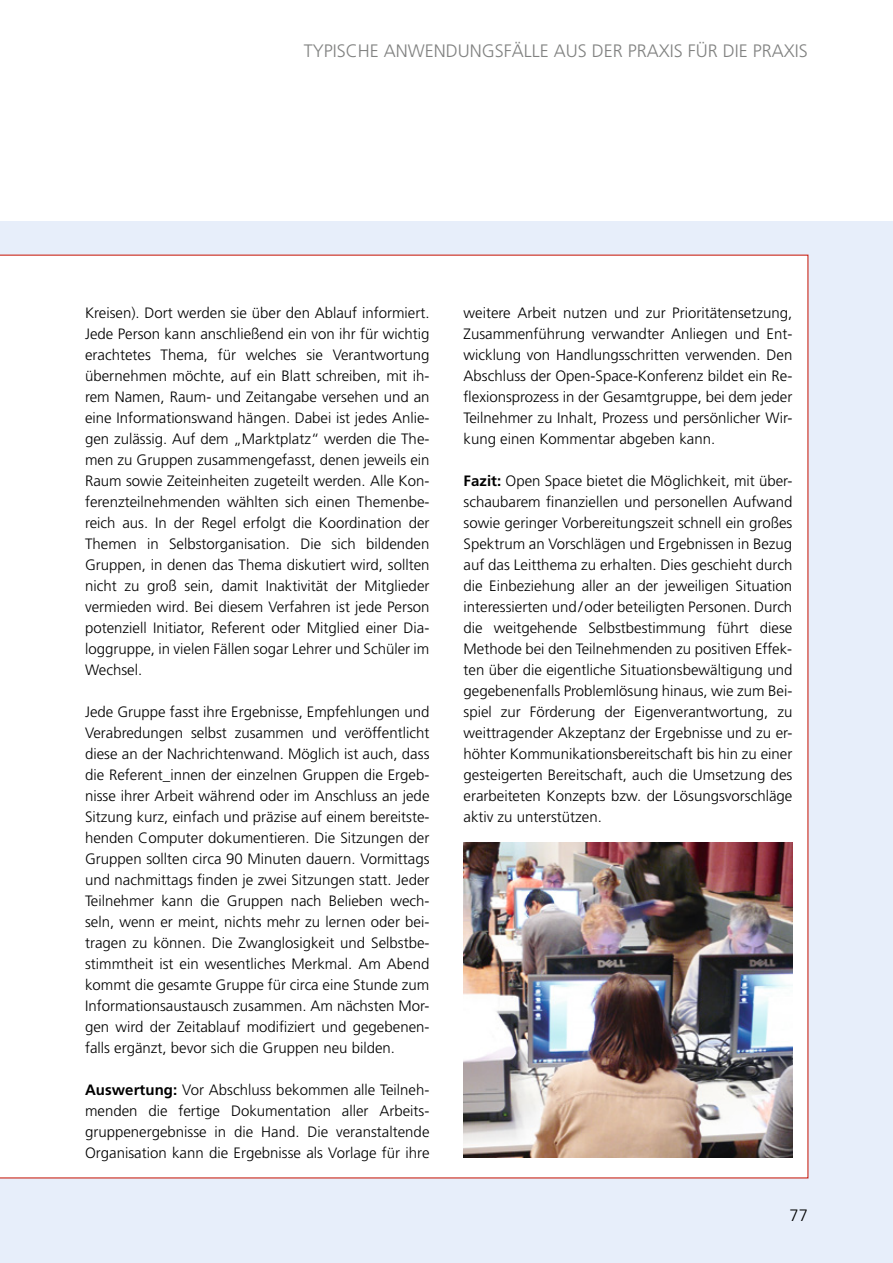
<style>
.page{position:relative;width:893px;height:1263px;background:#fff}
.page>*{position:absolute;margin:0;border:0;box-sizing:border-box;transform-origin:0 0}
.t1{font:300 18px "Frutiger";color:#818281}
.t2{font:300 16.5px "Frutiger CE";color:#000}
.t3{font:300 15px/21px "Frutiger";color:#000;text-align:justify}
.s1{font-weight:700}
</style>
<div class="page">
<div style="left:0;top:221px;width:893px;height:1042px;background:#e7eefa"></div>
<div style="left:0;top:255px;width:808px;height:923px;background:#fff"></div>
<img style="left:463px;top:842px;width:329px;height:315px">
<p class="t1" style="left:304px;top:40px;width:506px">TYPISCHE ANWENDUNGSFÄLLE AUS DER PRAXIS FÜR DIE PRAXIS</p>
<p class="t3" style="left:85px;top:302px;width:346px">Kreisen). Dort werden sie über den Ablauf informiert.<br>Jede Person kann anschließend ein von ihr für wichtig erachtetes Thema, für welches sie Verantwortung übernehmen möchte, auf ein Blatt schreiben, mit ih&shy;rem Namen, Raum- und Zeitangabe versehen und an eine Informationswand hängen. Dabei ist jedes Anlie&shy;gen zulässig. Auf dem „Marktplatz“ werden die The&shy;men zu Gruppen zusammengefasst, denen jeweils ein Raum sowie Zeiteinheiten zugeteilt werden. Alle Kon&shy;ferenzteilnehmenden wählten sich einen Themenbe&shy;reich aus. In der Regel erfolgt die Koordination der Themen in Selbstorganisation. Die sich bildenden Gruppen, in denen das Thema diskutiert wird, sollten nicht zu groß sein, damit Inaktivität der Mitglieder vermieden wird. Bei diesem Verfahren ist jede Person potenziell Initiator, Referent oder Mitglied einer Dia&shy;loggruppe, in vielen Fällen sogar Lehrer und Schüler im Wechsel.</p>
<p class="t3" style="left:85px;top:701px;width:346px">Jede Gruppe fasst ihre Ergebnisse, Empfehlungen und Verabredungen selbst zusammen und veröffentlicht diese an der Nachrichtenwand. Möglich ist auch, dass die Referent_innen der einzelnen Gruppen die Ergeb&shy;nisse ihrer Arbeit während oder im Anschluss an jede Sitzung kurz, einfach und präzise auf einem bereitste&shy;henden Computer dokumentieren. Die Sitzungen der Gruppen sollten circa 90 Minuten dauern. Vormittags und nachmittags finden je zwei Sitzungen statt. Jeder Teilnehmer kann die Gruppen nach Belieben wech&shy;seln, wenn er meint, nichts mehr zu lernen oder bei&shy;tragen zu können. Die Zwanglosigkeit und Selbstbe&shy;stimmtheit ist ein wesentliches Merkmal. Am Abend kommt die gesamte Gruppe für circa eine Stunde zum Informationsaustausch zusammen. Am nächsten Mor&shy;gen wird der Zeitablauf modifiziert und gegebenen&shy;falls ergänzt, bevor sich die Gruppen neu bilden.</p>
<p class="t3" style="left:85px;top:1079px;width:346px"><span class="s1">Auswertung:</span> Vor Abschluss bekommen alle Teilneh&shy;menden die fertige Dokumentation aller Arbeits&shy;gruppenergebnisse in die Hand. Die veranstaltende Organisation kann die Ergebnisse als Vorlage für ihre</p>
<p class="t3" style="left:463px;top:302px;width:330px">weitere Arbeit nutzen und zur Prioritätensetzung, Zusammenführung verwandter Anliegen und Ent&shy;wicklung von Handlungsschritten verwenden. Den Abschluss der Open-Space-Konferenz bildet ein Re&shy;flexionsprozess in der Gesamtgruppe, bei dem jeder Teilnehmer zu Inhalt, Prozess und persönlicher Wir&shy;kung einen Kommentar abgeben kann.</p>
<p class="t3" style="left:463px;top:470px;width:330px"><span class="s1">Fazit:</span> Open Space bietet die Möglichkeit, mit über&shy;schaubarem finanziellen und personellen Aufwand sowie geringer Vorbereitungszeit schnell ein großes Spektrum an Vorschlägen und Ergebnissen in Bezug auf das Leitthema zu erhalten. Dies geschieht durch die Einbeziehung aller an der jeweiligen Situation interessierten und/oder beteiligten Personen. Durch die weitgehende Selbstbestimmung führt diese Methode bei den Teilnehmenden zu positiven Effek&shy;ten über die eigentliche Situationsbewältigung und gegebenenfalls Problemlösung hinaus, wie zum Bei&shy;spiel zur Förderung der Eigenverantwortung, zu weittragender Akzeptanz der Ergebnisse und zu er&shy;höhter Kommunikationsbereitschaft bis hin zu einer gesteigerten Bereitschaft, auch die Umsetzung des erarbeiteten Konzepts bzw. der Lösungsvorschläge aktiv zu unterstützen.</p>
<p class="t2" style="left:789px;top:1205px;width:20px">77</p>
</div>
